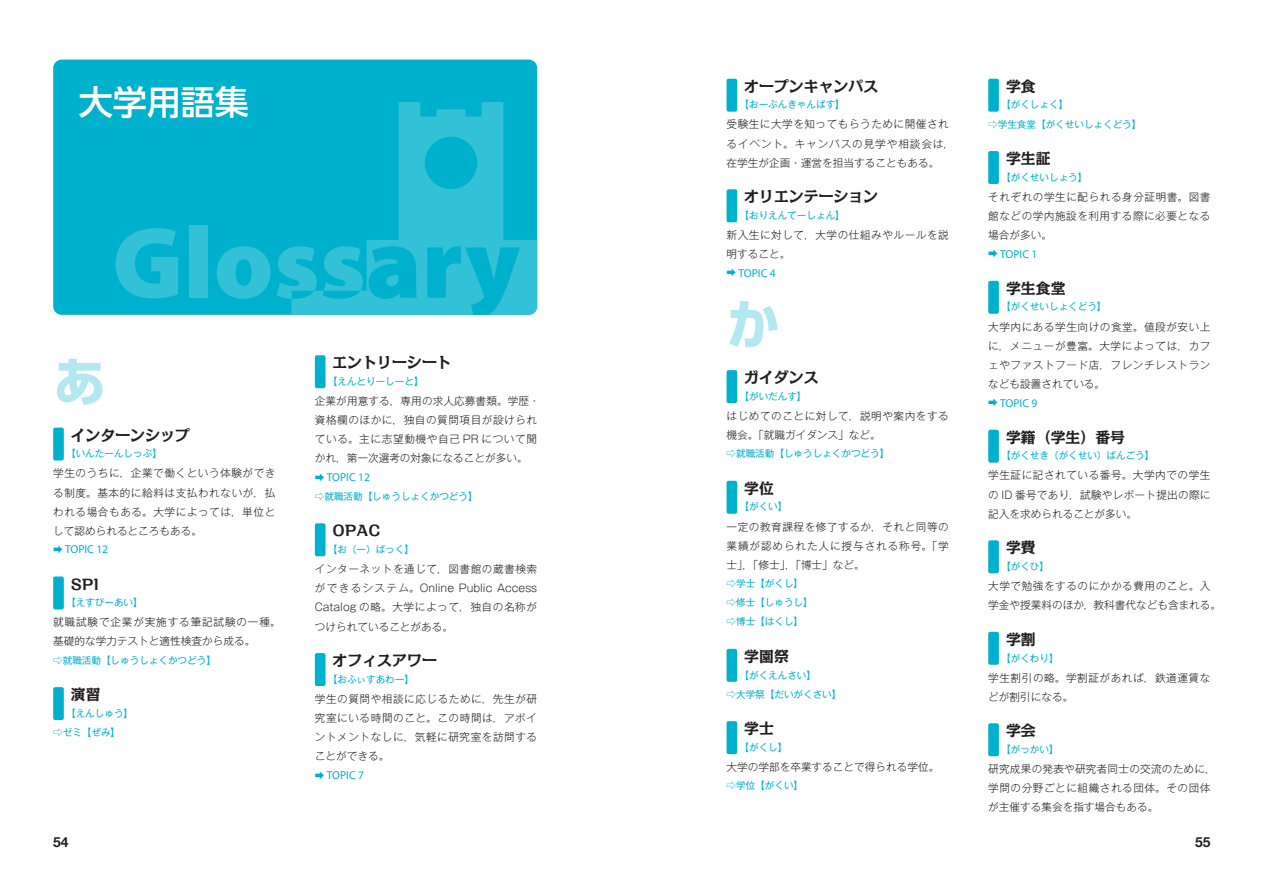
<style>
.page{position:relative;width:1264px;height:893px;background:#fff}
.page>*{position:absolute;margin:0;border:0;box-sizing:border-box;transform-origin:0 0}
.t1{font:700 53.1px "UD Shin Go Pro";color:#b3e8f0}
.t2{font:500 34.05px "UD Shin Go Pro";color:#fff}
.t3{font:700 14.85px "Kakumin Pro";color:#231f20}
.t4{font:700 13.8px "Helvetica Neue";color:#231f20}
.t5{font:11.55px "Myriad Pro";color:#00b1cd}
.t6{font:300 10.65px/19.2px "Gothic MB101 Pr 6 N";letter-spacing:.05em;color:#231f20;text-align:justify}
.t7{font:300 10.65px/19.2px "Gothic MB101 Pr 6 N";letter-spacing:.01em;color:#231f20}
.t8{font:300 10.65px/19.2px "Gothic MB101 Pr 6 N";color:#231f20}
.t9{font:300 10.65px/19.2px "Gothic MB101 Pr 6 N";letter-spacing:.02em;color:#231f20}
.t10{font:300 10.65px/19.2px "Gothic MB101 Pr 6 N";letter-spacing:.075em;color:#231f20}
.t11{font:9.6px/19.2px "Gothic MB101 Pr 6 N";color:#00b1cd}
.s1{font-family:"Gothic MB101 Pr 6 N";font-size:9.6px}
</style>
<div class="page">
<div style="left:53px;top:60px;width:484px;height:255px;background:#00b1cd;border-radius:9px"></div>
<svg style="left:291px;top:102px;width:246px;height:213px"></svg>
<svg style="left:427px;top:246px;width:93px;height:69px"></svg>
<svg style="left:323px;top:246px;width:94px;height:53px"></svg>
<div style="left:189px;top:225px;width:19px;height:73px;background:#33c1d7"></div>
<svg style="left:116px;top:228px;width:62px;height:70px"></svg>
<svg style="left:217px;top:246px;width:53px;height:53px"></svg>
<svg style="left:277px;top:246px;width:40px;height:53px"></svg>
<div style="left:53px;top:427px;width:11px;height:33px;background:#00b1cd;border-radius:2px"></div>
<div style="left:53px;top:576px;width:11px;height:33px;background:#00b1cd;border-radius:2px"></div>
<div style="left:53px;top:687px;width:11px;height:33px;background:#00b1cd;border-radius:2px"></div>
<div style="left:315px;top:355px;width:10px;height:33px;background:#00b1cd;border-radius:2px"></div>
<div style="left:315px;top:523px;width:10px;height:33px;background:#00b1cd;border-radius:2px"></div>
<div style="left:315px;top:653px;width:10px;height:33px;background:#00b1cd;border-radius:2px"></div>
<div style="left:726px;top:79px;width:11px;height:33px;background:#00b1cd;border-radius:2px"></div>
<div style="left:726px;top:189px;width:11px;height:33px;background:#00b1cd;border-radius:2px"></div>
<div style="left:726px;top:370px;width:11px;height:33px;background:#00b1cd;border-radius:2px"></div>
<div style="left:726px;top:480px;width:11px;height:33px;background:#00b1cd;border-radius:2px"></div>
<div style="left:726px;top:648px;width:11px;height:33px;background:#00b1cd;border-radius:2px"></div>
<div style="left:726px;top:721px;width:11px;height:33px;background:#00b1cd;border-radius:2px"></div>
<div style="left:988px;top:79px;width:10px;height:33px;background:#00b1cd;border-radius:2px"></div>
<div style="left:988px;top:151px;width:10px;height:33px;background:#00b1cd;border-radius:2px"></div>
<div style="left:988px;top:281px;width:10px;height:33px;background:#00b1cd;border-radius:2px"></div>
<div style="left:988px;top:429px;width:10px;height:33px;background:#00b1cd;border-radius:2px"></div>
<div style="left:988px;top:540px;width:10px;height:33px;background:#00b1cd;border-radius:2px"></div>
<div style="left:988px;top:631px;width:10px;height:33px;background:#00b1cd;border-radius:2px"></div>
<div style="left:988px;top:723px;width:10px;height:33px;background:#00b1cd;border-radius:2px"></div>
<h2 class="t2" style="left:79px;top:74px;width:172px">大学用語集</h2>
<h3 class="t3" style="left:744px;top:74px;width:135px">オープンキャンパス</h3>
<p class="t11" style="left:739px;top:94px;width:107px">【おーぷんきゃんぱす】</p>
<p class="t6" style="left:726px;top:114px;width:229px;text-align:left">受験生に大学を知ってもらうために開催されるイベント。キャンパスの見学や相談会は，在学生が企画・運営を担当することもある。</p>
<h3 class="t3" style="left:744px;top:185px;width:135px">オリエンテーション</h3>
<p class="t11" style="left:739px;top:205px;width:107px">【おりえんてーしょん】</p>
<p class="t6" style="left:726px;top:224px;width:224px">新入生に対して，大学の仕組みやルールを説明すること。</p>
<p class="t5" style="left:726px;top:266px;width:51px"><span class="s1">➡</span> TOPIC 4</p>
<h1 class="t1" style="left:726px;top:281px;width:55px">か</h1>
<h3 class="t3" style="left:744px;top:366px;width:76px">ガイダンス</h3>
<p class="t11" style="left:739px;top:386px;width:68px">【がいだんす】</p>
<p class="t6" style="left:726px;top:405px;width:224px">はじめてのことに対して，説明や案内をする機会。「就職ガイダンス」など。</p>
<p class="t11" style="left:726px;top:443px;width:164px">⇨就職活動【しゅうしょくかつどう】</p>
<h3 class="t3" style="left:744px;top:476px;width:31px">学位</h3>
<p class="t11" style="left:739px;top:496px;width:49px">【がくい】</p>
<p class="t6" style="left:726px;top:516px;width:224px">一定の教育課程を修了するか，それと同等の業績が認められた人に授与される称号。「学士」，「修士」，「博士」など。</p>
<p class="t11" style="left:726px;top:573px;width:88px">⇨学士【がくし】⇨修士【しゅうし】⇨博士【はくし】</p>
<h3 class="t3" style="left:744px;top:644px;width:46px">学園祭</h3>
<p class="t11" style="left:726px;top:664px;width:116px;text-indent:13px">【がくえんさい】<br>⇨大学祭【だいがくさい】</p>
<h3 class="t3" style="left:744px;top:716px;width:31px">学士</h3>
<p class="t11" style="left:739px;top:736px;width:49px">【がくし】</p>
<p class="t8" style="left:726px;top:756px;width:214px">大学の学部を卒業することで得られる学位。</p>
<p class="t11" style="left:726px;top:775px;width:78px">⇨学位【がくい】</p>
<h3 class="t3" style="left:332px;top:351px;width:121px">エントリーシート</h3>
<p class="t11" style="left:328px;top:371px;width:97px">【えんとりーしーと】</p>
<p class="t7" style="left:315px;top:390px;width:226px">企業が用意する，専用の求人応募書類。学歴・資格欄のほかに，独自の質問項目が設けられている。主に志望動機や自己 PR について聞かれ，第一次選考の対象になることが多い。</p>
<p class="t5" style="left:315px;top:470px;width:56px"><span class="s1">➡</span> TOPIC 12</p>
<p class="t11" style="left:315px;top:486px;width:164px">⇨就職活動【しゅうしょくかつどう】</p>
<h3 class="t3" style="left:332px;top:519px;width:49px">OPAC</h3>
<p class="t11" style="left:328px;top:539px;width:88px">【お（ー）ぱっく】</p>
<p class="t6" style="left:315px;top:558px;width:224px">インターネットを通じて，図書館の蔵書検索ができるシステム。Online Public Access Catalog の略。大学によって，独自の名称がつけられていることがある。</p>
<h3 class="t3" style="left:332px;top:648px;width:106px">オフィスアワー</h3>
<p class="t11" style="left:328px;top:668px;width:88px">【おふぃすあわー】</p>
<p class="t6" style="left:315px;top:688px;width:224px">学生の質問や相談に応じるために，先生が研究室にいる時間のこと。この時間は，アポイントメントなしに，気軽に研究室を訪問することができる。</p>
<p class="t5" style="left:315px;top:767px;width:51px"><span class="s1">➡</span> TOPIC 7</p>
<h1 class="t1" style="left:53px;top:338px;width:55px">あ</h1>
<h3 class="t3" style="left:71px;top:423px;width:121px">インターンシップ</h3>
<p class="t11" style="left:66px;top:443px;width:97px">【いんたーんしっぷ】</p>
<p class="t6" style="left:53px;top:463px;width:224px">学生のうちに，企業で働くという体験ができる制度。基本的に給料は支払われないが，払われる場合もある。大学によっては，単位として認められるところもある。</p>
<p class="t5" style="left:53px;top:542px;width:56px"><span class="s1">➡</span> TOPIC 12</p>
<h3 class="t3" style="left:71px;top:572px;width:30px">SPI</h3>
<p class="t11" style="left:66px;top:592px;width:78px">【えすぴーあい】</p>
<p class="t10" style="left:53px;top:611px;width:229px">就職試験で企業が実施する筆記試験の一種。基礎的な学力テストと適性検査から成る。</p>
<p class="t11" style="left:53px;top:649px;width:164px">⇨就職活動【しゅうしょくかつどう】</p>
<h3 class="t3" style="left:71px;top:682px;width:31px">演習</h3>
<p class="t11" style="left:53px;top:702px;width:81px;text-indent:13px">【えんしゅう】⇨ゼミ【ぜみ】</p>
<h3 class="t3" style="left:1005px;top:74px;width:31px">学食</h3>
<p class="t11" style="left:988px;top:94px;width:155px;text-indent:13px">【がくしょく】<br>⇨学生食堂【がくせいしょくどう】</p>
<h3 class="t3" style="left:1005px;top:147px;width:46px">学生証</h3>
<p class="t11" style="left:1000px;top:167px;width:88px">【がくせいしょう】</p>
<p class="t6" style="left:988px;top:186px;width:224px">それぞれの学生に配られる身分証明書。図書館などの学内施設を利用する際に必要となる場合が多い。</p>
<p class="t5" style="left:988px;top:247px;width:51px"><span class="s1">➡</span> TOPIC 1</p>
<h3 class="t3" style="left:1005px;top:276px;width:61px">学生食堂</h3>
<p class="t11" style="left:1000px;top:296px;width:107px">【がくせいしょくどう】</p>
<p class="t6" style="left:988px;top:316px;width:224px">大学内にある学生向けの食堂。値段が安い上に，メニューが豊富。大学によっては，カフェやファストフード店，フレンチレストランなども設置されている。</p>
<p class="t5" style="left:988px;top:395px;width:51px"><span class="s1">➡</span> TOPIC 9</p>
<h3 class="t3" style="left:1005px;top:425px;width:121px">学籍（学生）番号</h3>
<p class="t11" style="left:1000px;top:445px;width:155px">【がくせき（がくせい）ばんごう】</p>
<p class="t6" style="left:988px;top:465px;width:224px">学生証に記されている番号。大学内での学生の ID 番号であり，試験やレポート提出の際に記入を求められることが多い。</p>
<h3 class="t3" style="left:1005px;top:536px;width:31px">学費</h3>
<p class="t11" style="left:1000px;top:556px;width:49px">【がくひ】</p>
<p class="t8" style="left:988px;top:575px;width:234px">大学で勉強をするのにかかる費用のこと。入学金や授業料のほか，教科書代なども含まれる。</p>
<h3 class="t3" style="left:1005px;top:627px;width:31px">学割</h3>
<p class="t11" style="left:1000px;top:647px;width:59px">【がくわり】</p>
<p class="t6" style="left:988px;top:667px;width:223px">学生割引の略。学割証があれば，鉄道運賃などが割引になる。</p>
<h3 class="t3" style="left:1005px;top:718px;width:31px">学会</h3>
<p class="t11" style="left:1000px;top:739px;width:59px">【がっかい】</p>
<p class="t9" style="left:988px;top:758px;width:229px">研究成果の発表や研究者同士の交流のために，学問の分野ごとに組織される団体。その団体が主催する集会を指す場合もある。</p>
<p class="t4" style="left:53px;top:833px;width:17px">54</p>
<p class="t4" style="left:1194px;top:833px;width:17px">55</p>
</div>
